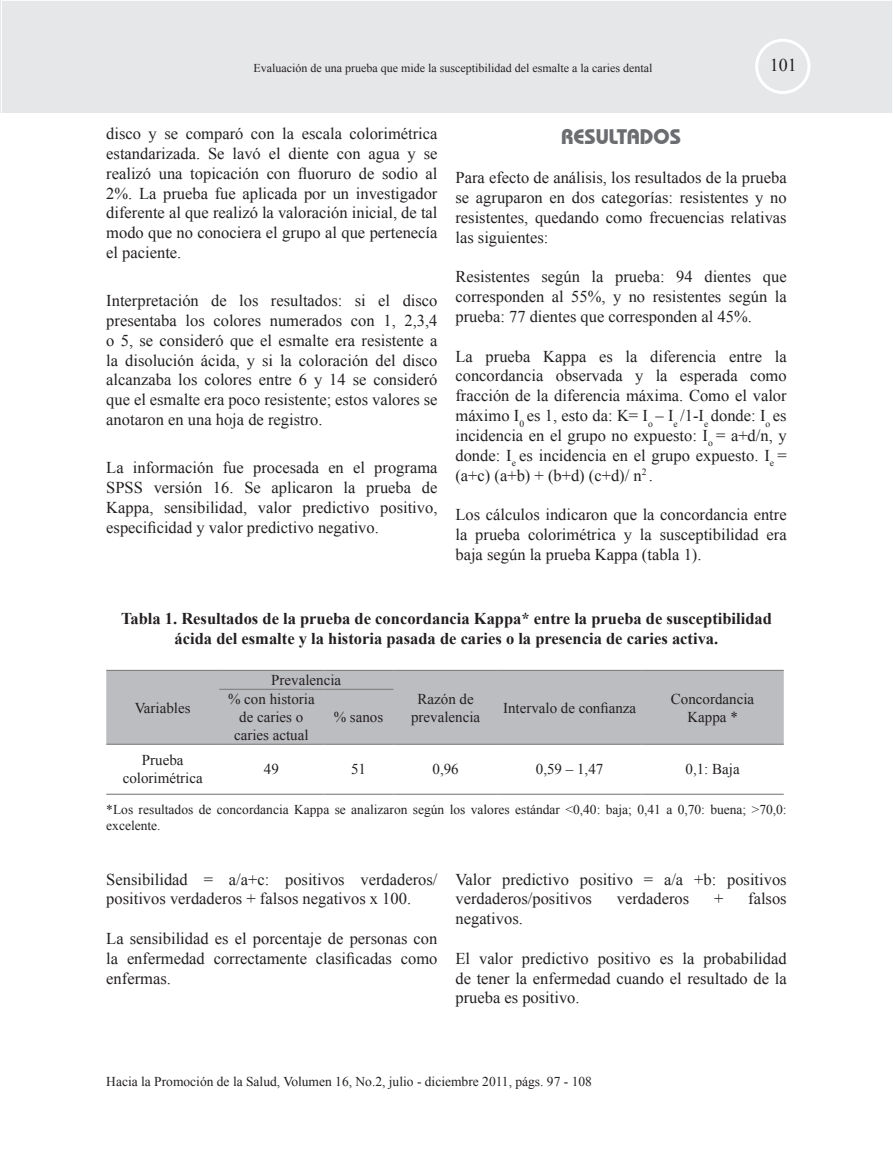
<style>
.page{position:relative;width:893px;height:1149px;background:#fff}
.page>*{position:absolute;margin:0;border:0;box-sizing:border-box;transform-origin:0 0}
.t1{font:700 21px "Bauhaus IT Cby BT";color:#6c6d70}
.t2{font:18px "Times New Roman";color:#231f20}
.t3{font:16.5px/19.8px "Times New Roman";color:#231f20;text-align:justify}
.t4{font:700 16.5px/19.8px "Times New Roman";color:#231f20;text-align:center}
.t5{font:15px/18px "Times New Roman";color:#231f20;text-align:center}
.t6{font:13.5px/16.2px "Times New Roman";color:#231f20}
.t7{font:12px "Times New Roman";color:#231f20}
</style>
<div class="page">
<div style="left:0;top:0;width:893px;height:113px;background:#e6e7e9"></div>
<div style="left:755px;top:39px;width:55px;height:55px;border:3px solid #fff;border-radius:50%"></div>
<div style="left:106px;top:670px;width:678px;height:73px;background:#bcbdc0"></div>
<hr style="left:106px;top:669px;width:113px;height:1px;background:#808080">
<hr style="left:219px;top:669px;width:105px;height:1px;background:#808080">
<hr style="left:324px;top:669px;width:69px;height:1px;background:#808080">
<hr style="left:393px;top:669px;width:105px;height:1px;background:#808080">
<hr style="left:498px;top:669px;width:143px;height:1px;background:#808080">
<hr style="left:641px;top:669px;width:143px;height:1px;background:#808080">
<hr style="left:219px;top:688px;width:105px;height:1px;background:#808080">
<hr style="left:324px;top:688px;width:69px;height:1px;background:#808080">
<hr style="left:106px;top:743px;width:113px;height:1px;background:#808080">
<hr style="left:219px;top:743px;width:105px;height:1px;background:#808080">
<hr style="left:324px;top:743px;width:69px;height:1px;background:#808080">
<hr style="left:393px;top:743px;width:105px;height:1px;background:#808080">
<hr style="left:498px;top:743px;width:143px;height:1px;background:#808080">
<hr style="left:641px;top:743px;width:143px;height:1px;background:#808080">
<hr style="left:106px;top:793px;width:113px;height:1px;background:#808080">
<hr style="left:219px;top:793px;width:105px;height:1px;background:#808080">
<hr style="left:324px;top:793px;width:69px;height:1px;background:#808080">
<hr style="left:393px;top:793px;width:105px;height:1px;background:#808080">
<hr style="left:498px;top:793px;width:143px;height:1px;background:#808080">
<hr style="left:641px;top:793px;width:143px;height:1px;background:#808080">
<p class="t7" style="left:253px;top:60px;width:400px">Evaluación de una prueba que mide la susceptibilidad del esmalte a la caries dental</p>
<p class="t2" style="left:770px;top:53px;width:28px">101</p>
<p class="t3" style="left:106px;top:123px;width:333px">disco y se comparó con la escala colorimétrica estandarizada. Se lavó el diente con agua y se realizó una topicación con fluoruro de sodio al 2%. La prueba fue aplicada por un investigador diferente al que realizó la valoración inicial, de tal modo que no conociera el grupo al que pertenecía el paciente.</p>
<p class="t3" style="left:106px;top:290px;width:333px">Interpretación de los resultados: si el disco presentaba los colores numerados con 1, 2,3,4 o 5, se consideró que el esmalte era resistente a la disolución ácida, y si la coloración del disco alcanzaba los colores entre 6 y 14 se consideró que el esmalte era poco resistente; estos valores se anotaron en una hoja de registro.</p>
<p class="t3" style="left:106px;top:457px;width:333px">La información fue procesada en el programa SPSS versión 16. Se aplicaron la prueba de Kappa, sensibilidad, valor predictivo positivo, especificidad y valor predictivo negativo.</p>
<p class="t1" style="left:561px;top:123px;width:121px">RESULTADOS</p>
<p class="t3" style="left:455px;top:167px;width:333px">Para efecto de análisis, los resultados de la prueba se agruparon en dos categorías: resistentes y no resistentes, quedando como frecuencias relativas las siguientes:</p>
<p class="t3" style="left:455px;top:266px;width:333px">Resistentes según la prueba: 94 dientes que corresponden al 55%, y no resistentes según la prueba: 77 dientes que corresponden al 45%.</p>
<p class="t3" style="left:455px;top:346px;width:333px">La prueba Kappa es la diferencia entre la concordancia observada y la esperada como fracción de la diferencia máxima. Como el valor máximo I<sub>0</sub> es 1, esto da: K= I<sub>o</sub> – I<sub>e</sub> /1-I<sub>e</sub> donde: I<sub>o</sub> es incidencia en el grupo no expuesto: I<sub>o</sub> = a+d/n, y donde: I<sub>e</sub> es incidencia en el grupo expuesto. I<sub>e</sub> = (a+c) (a+b) + (b+d) (c+d)/ n<sup>2</sup> .</p>
<p class="t3" style="left:455px;top:504px;width:333px">Los cálculos indicaron que la concordancia entre la prueba colorimétrica y la susceptibilidad era baja según la prueba Kappa (tabla 1).</p>
<p class="t4" style="left:121px;top:608px;width:652px">Tabla 1. Resultados de la prueba de concordancia Kappa* entre la prueba de susceptibilidad ácida del esmalte y la historia pasada de caries o la presencia de caries activa.</p>
<p class="t5" style="left:135px;top:698px;width:57px">Variables</p>
<p class="t5" style="left:271px;top:670px;width:71px">Prevalencia</p>
<p class="t5" style="left:228px;top:689px;width:88px">% con historia de caries o caries actual</p>
<p class="t5" style="left:334px;top:707px;width:51px">% sanos</p>
<p class="t5" style="left:411px;top:689px;width:71px">Razón de prevalencia</p>
<p class="t5" style="left:503px;top:698px;width:135px">Intervalo de confianza</p>
<p class="t5" style="left:671px;top:689px;width:85px">Concordancia<br>Kappa *</p>
<p class="t5" style="left:123px;top:751px;width:81px">Prueba colorimétrica</p>
<p class="t5" style="left:264px;top:760px;width:16px">49</p>
<p class="t5" style="left:351px;top:760px;width:16px">51</p>
<p class="t5" style="left:432px;top:760px;width:28px">0,96</p>
<p class="t5" style="left:536px;top:760px;width:69px">0,59 – 1,47</p>
<p class="t5" style="left:686px;top:760px;width:56px">0,1: Baja</p>
<p class="t6" style="left:106px;top:800px;width:682px">*Los resultados de concordancia Kappa se analizaron según los valores estándar &lt;0,40: baja; 0,41 a 0,70: buena; &gt;70,0: excelente.</p>
<p class="t3" style="left:106px;top:868px;width:333px">Sensibilidad = a/a+c: positivos verdaderos/ positivos verdaderos + falsos negativos x 100.</p>
<p class="t3" style="left:106px;top:927px;width:333px">La sensibilidad es el porcentaje de personas con la enfermedad correctamente clasificadas como enfermas.</p>
<p class="t3" style="left:455px;top:868px;width:333px">Valor predictivo positivo = a/a +b: positivos verdaderos/positivos</p>
<p class="t3" style="left:617px;top:888px;width:74px">verdaderos</p>
<p class="t3" style="left:714px;top:888px;width:11px">+</p>
<p class="t3" style="left:748px;top:888px;width:40px">falsos</p>
<p class="t3" style="left:455px;top:908px;width:69px">negativos.</p>
<p class="t3" style="left:455px;top:947px;width:333px">El valor predictivo positivo es la probabilidad de tener la enfermedad cuando el resultado de la prueba es positivo.</p>
<p class="t6" style="left:106px;top:1072px;width:487px">Hacia la Promoción de la Salud, Volumen 16, No.2, julio - diciembre 2011, págs. 97 - 108</p>
</div>
